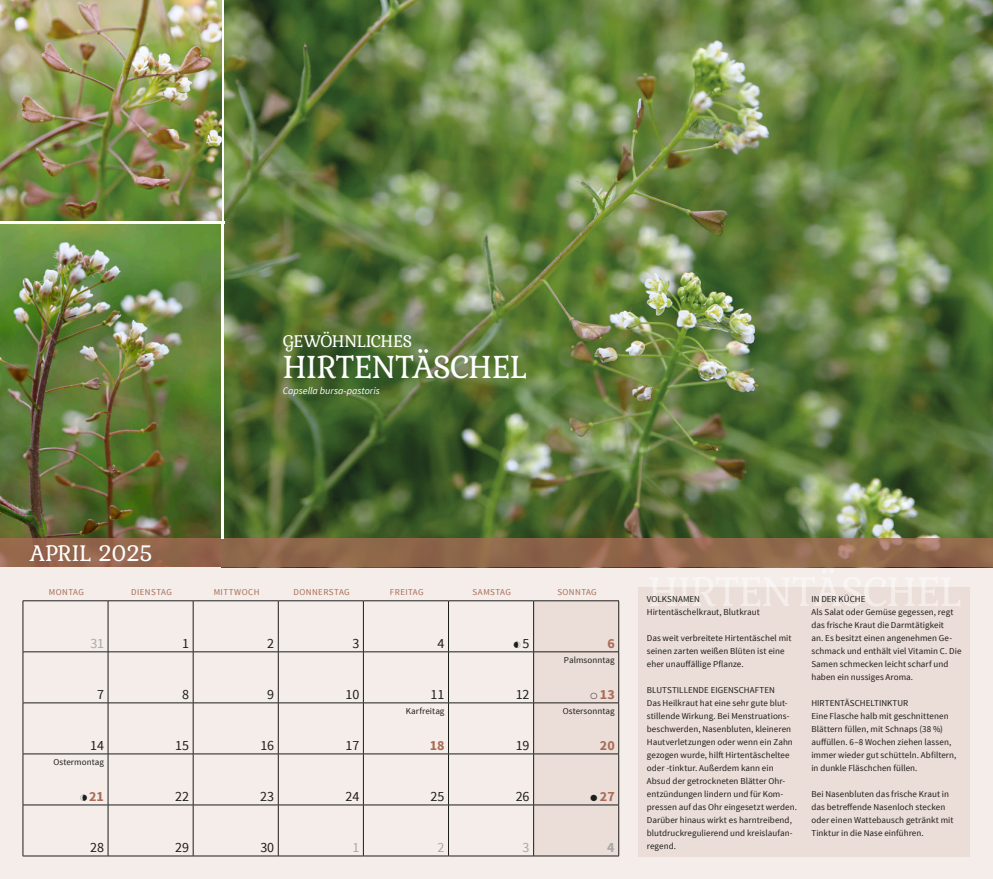
<style>
.page{position:relative;width:993px;height:879px;background:#fff}
.page>*{position:absolute;margin:0;border:0;box-sizing:border-box;transform-origin:0 0}
.t1{font:34px "Kurale";letter-spacing:-.02em;color:#fff}
.t2{font:24px "Kurale";letter-spacing:-.015em;color:#fff}
.t3{font:18px "Kurale";letter-spacing:-.02em;color:#fff}
.t4{font:14px "Source Sans Pro";color:#1d1d1b}
.t5{font:700 14px "Source Sans Pro";color:#a96c56}
.t6{font:14px "Source Sans Pro";color:#a8a8a8}
.t7{font:700 14px "Source Sans Pro";color:#a8a8a8}
.t8{font:italic 10px "Source Sans Pro";color:#fff}
.t9{font:9px/13px "Source Sans Pro";letter-spacing:.005em;color:#1d1d1b}
.t10{font:9px "Source Sans Pro";letter-spacing:.045em;color:#a96c56}
</style>
<div class="page">
<img style="left:0;top:224px;width:221px;height:315px">
<div style="left:0;top:567px;width:992px;height:312px;background:#f4edea"></div>
<img style="left:224px;top:0;width:768px;height:539px">
<svg style="left:0;top:539px;width:992px;height:28px;fill:#906749"></svg>
<div style="left:638px;top:587px;width:331px;height:269px;background:#ebddd7"></div>
<hr style="left:23px;top:600px;width:85px;height:1px;background:#1d1d1b">
<hr style="left:23px;top:601px;width:1px;height:50px;background:#1d1d1b">
<hr style="left:108px;top:600px;width:85px;height:1px;background:#1d1d1b">
<hr style="left:108px;top:601px;width:1px;height:50px;background:#1d1d1b">
<hr style="left:193px;top:600px;width:85px;height:1px;background:#1d1d1b">
<hr style="left:193px;top:601px;width:1px;height:50px;background:#1d1d1b">
<hr style="left:278px;top:600px;width:85px;height:1px;background:#1d1d1b">
<hr style="left:278px;top:601px;width:1px;height:50px;background:#1d1d1b">
<hr style="left:363px;top:600px;width:85px;height:1px;background:#1d1d1b">
<hr style="left:363px;top:601px;width:1px;height:50px;background:#1d1d1b">
<hr style="left:448px;top:600px;width:85px;height:1px;background:#1d1d1b">
<hr style="left:448px;top:601px;width:1px;height:50px;background:#1d1d1b">
<hr style="left:533px;top:600px;width:85px;height:1px;background:#1d1d1b">
<hr style="left:618px;top:601px;width:1px;height:50px;background:#1d1d1b">
<hr style="left:23px;top:651px;width:85px;height:1px;background:#1d1d1b">
<hr style="left:23px;top:652px;width:1px;height:50px;background:#1d1d1b">
<hr style="left:108px;top:651px;width:85px;height:1px;background:#1d1d1b">
<hr style="left:108px;top:652px;width:1px;height:50px;background:#1d1d1b">
<hr style="left:193px;top:651px;width:85px;height:1px;background:#1d1d1b">
<hr style="left:193px;top:652px;width:1px;height:50px;background:#1d1d1b">
<hr style="left:278px;top:651px;width:85px;height:1px;background:#1d1d1b">
<hr style="left:278px;top:652px;width:1px;height:50px;background:#1d1d1b">
<hr style="left:363px;top:651px;width:85px;height:1px;background:#1d1d1b">
<hr style="left:363px;top:652px;width:1px;height:50px;background:#1d1d1b">
<hr style="left:448px;top:651px;width:85px;height:1px;background:#1d1d1b">
<hr style="left:448px;top:652px;width:1px;height:50px;background:#1d1d1b">
<hr style="left:618px;top:652px;width:1px;height:50px;background:#1d1d1b">
<hr style="left:23px;top:702px;width:85px;height:1px;background:#1d1d1b">
<hr style="left:23px;top:703px;width:1px;height:50px;background:#1d1d1b">
<hr style="left:108px;top:702px;width:85px;height:1px;background:#1d1d1b">
<hr style="left:108px;top:703px;width:1px;height:50px;background:#1d1d1b">
<hr style="left:193px;top:702px;width:85px;height:1px;background:#1d1d1b">
<hr style="left:193px;top:703px;width:1px;height:50px;background:#1d1d1b">
<hr style="left:278px;top:702px;width:85px;height:1px;background:#1d1d1b">
<hr style="left:278px;top:703px;width:1px;height:50px;background:#1d1d1b">
<hr style="left:363px;top:702px;width:85px;height:1px;background:#1d1d1b">
<hr style="left:363px;top:703px;width:1px;height:50px;background:#1d1d1b">
<hr style="left:448px;top:702px;width:85px;height:1px;background:#1d1d1b">
<hr style="left:448px;top:703px;width:1px;height:50px;background:#1d1d1b">
<hr style="left:618px;top:703px;width:1px;height:50px;background:#1d1d1b">
<hr style="left:23px;top:753px;width:85px;height:1px;background:#1d1d1b">
<hr style="left:23px;top:754px;width:1px;height:50px;background:#1d1d1b">
<hr style="left:108px;top:753px;width:85px;height:1px;background:#1d1d1b">
<hr style="left:108px;top:754px;width:1px;height:50px;background:#1d1d1b">
<hr style="left:193px;top:753px;width:85px;height:1px;background:#1d1d1b">
<hr style="left:193px;top:754px;width:1px;height:50px;background:#1d1d1b">
<hr style="left:278px;top:753px;width:85px;height:1px;background:#1d1d1b">
<hr style="left:278px;top:754px;width:1px;height:50px;background:#1d1d1b">
<hr style="left:363px;top:753px;width:85px;height:1px;background:#1d1d1b">
<hr style="left:363px;top:754px;width:1px;height:50px;background:#1d1d1b">
<hr style="left:448px;top:753px;width:85px;height:1px;background:#1d1d1b">
<hr style="left:448px;top:754px;width:1px;height:50px;background:#1d1d1b">
<hr style="left:618px;top:754px;width:1px;height:50px;background:#1d1d1b">
<hr style="left:23px;top:804px;width:85px;height:1px;background:#1d1d1b">
<hr style="left:23px;top:805px;width:1px;height:50px;background:#1d1d1b">
<hr style="left:108px;top:804px;width:85px;height:1px;background:#1d1d1b">
<hr style="left:108px;top:805px;width:1px;height:50px;background:#1d1d1b">
<hr style="left:193px;top:804px;width:85px;height:1px;background:#1d1d1b">
<hr style="left:193px;top:805px;width:1px;height:50px;background:#1d1d1b">
<hr style="left:278px;top:804px;width:85px;height:1px;background:#1d1d1b">
<hr style="left:278px;top:805px;width:1px;height:50px;background:#1d1d1b">
<hr style="left:363px;top:804px;width:85px;height:1px;background:#1d1d1b">
<hr style="left:363px;top:805px;width:1px;height:50px;background:#1d1d1b">
<hr style="left:448px;top:804px;width:85px;height:1px;background:#1d1d1b">
<hr style="left:448px;top:805px;width:1px;height:50px;background:#1d1d1b">
<hr style="left:618px;top:805px;width:1px;height:50px;background:#1d1d1b">
<hr style="left:23px;top:855px;width:85px;height:1px;background:#1d1d1b">
<hr style="left:108px;top:855px;width:85px;height:1px;background:#1d1d1b">
<hr style="left:193px;top:855px;width:85px;height:1px;background:#1d1d1b">
<hr style="left:278px;top:855px;width:85px;height:1px;background:#1d1d1b">
<hr style="left:363px;top:855px;width:85px;height:1px;background:#1d1d1b">
<hr style="left:448px;top:855px;width:85px;height:1px;background:#1d1d1b">
<img style="left:0;top:0;width:221px;height:221px">
<svg style="left:533px;top:601px;width:85px;height:255px"></svg>
<h3 class="t3" style="left:283px;top:326px;width:131px">GEWÖHNLICHES</h3>
<h1 class="t1" style="left:283px;top:340px;width:245px">HIRTENTÄSCHEL</h1>
<p class="t8" style="left:283px;top:384px;width:99px">Capsella bursa-pastoris</p>
<h2 class="t2" style="left:30px;top:534px;width:125px">APRIL 2025</h2>
<p class="t10" style="left:49px;top:586px;width:36px">MONTAG</p>
<p class="t10" style="left:131px;top:586px;width:42px">DIENSTAG</p>
<p class="t10" style="left:214px;top:586px;width:47px">MITTWOCH</p>
<p class="t10" style="left:293px;top:586px;width:58px">DONNERSTAG</p>
<p class="t10" style="left:390px;top:586px;width:35px">FREITAG</p>
<p class="t10" style="left:472px;top:586px;width:40px">SAMSTAG</p>
<p class="t10" style="left:557px;top:586px;width:41px">SONNTAG</p>
<h3 class="t6" style="left:90px;top:634px;width:15px">31</h3>
<h3 class="t4" style="left:182px;top:634px;width:8px">1</h3>
<h3 class="t4" style="left:267px;top:634px;width:8px">2</h3>
<h3 class="t4" style="left:352px;top:634px;width:8px">3</h3>
<h3 class="t4" style="left:437px;top:634px;width:8px">4</h3>
<h3 class="t4" style="left:522px;top:634px;width:8px">5</h3>
<h3 class="t5" style="left:607px;top:634px;width:9px">6</h3>
<h3 class="t4" style="left:97px;top:685px;width:8px">7</h3>
<h3 class="t4" style="left:182px;top:685px;width:8px">8</h3>
<h3 class="t4" style="left:267px;top:685px;width:8px">9</h3>
<h3 class="t4" style="left:345px;top:685px;width:15px">10</h3>
<h3 class="t4" style="left:430px;top:685px;width:15px">11</h3>
<h3 class="t4" style="left:515px;top:685px;width:15px">12</h3>
<h3 class="t4" style="left:90px;top:736px;width:15px">14</h3>
<h3 class="t4" style="left:175px;top:736px;width:15px">15</h3>
<h3 class="t4" style="left:260px;top:736px;width:15px">16</h3>
<h3 class="t4" style="left:345px;top:736px;width:15px">17</h3>
<p class="t9" style="left:406px;top:704px;width:40px">Karfreitag</p>
<h3 class="t5" style="left:429px;top:736px;width:16px">18</h3>
<h3 class="t4" style="left:515px;top:736px;width:15px">19</h3>
<p class="t9" style="left:563px;top:653px;width:52px">Palmsonntag</p>
<h3 class="t5" style="left:599px;top:685px;width:16px">13</h3>
<p class="t9" style="left:562px;top:704px;width:54px">Ostersonntag</p>
<h3 class="t5" style="left:599px;top:736px;width:16px">20</h3>
<p class="t9" style="left:53px;top:755px;width:52px">Ostermontag</p>
<h3 class="t5" style="left:89px;top:787px;width:16px">21</h3>
<h3 class="t4" style="left:175px;top:787px;width:15px">22</h3>
<h3 class="t4" style="left:260px;top:787px;width:16px">23</h3>
<h3 class="t4" style="left:345px;top:787px;width:15px">24</h3>
<h3 class="t4" style="left:430px;top:787px;width:15px">25</h3>
<h3 class="t4" style="left:515px;top:787px;width:15px">26</h3>
<h3 class="t5" style="left:599px;top:787px;width:16px">27</h3>
<h3 class="t4" style="left:90px;top:838px;width:15px">28</h3>
<h3 class="t4" style="left:175px;top:838px;width:15px">29</h3>
<h3 class="t4" style="left:260px;top:838px;width:15px">30</h3>
<h3 class="t6" style="left:352px;top:838px;width:8px">1</h3>
<h3 class="t6" style="left:437px;top:838px;width:8px">2</h3>
<h3 class="t6" style="left:522px;top:838px;width:8px">3</h3>
<h3 class="t7" style="left:607px;top:838px;width:9px">4</h3>
<p class="t9" style="left:646px;top:593px;width:114px">VOLKSNAMEN<br>Hirtentäschelkraut, Blutkraut</p>
<p class="t9" style="left:646px;top:632px;width:146px">Das weit verbreitete Hirtentäschel mit seinen zarten weißen Blüten ist eine eher unauffällige Pflanze.</p>
<p class="t9" style="left:646px;top:684px;width:152px">BLUTSTILLENDE EIGENSCHAFTEN<br>Das Heilkraut hat eine sehr gute blut&shy;stillende Wirkung. Bei Menstruations&shy;beschwerden, Nasenbluten, kleineren Hautverletzungen oder wenn ein Zahn gezogen wurde, hilft Hirtentäscheltee oder -tinktur. Außerdem kann ein Absud der getrockneten Blätter Ohr&shy;entzündungen lindern und für Kom&shy;pressen auf das Ohr eingesetzt werden.<br>Darüber hinaus wirkt es harntreibend, blutdruckregulierend und kreislaufan&shy;regend.</p>
<p class="t9" style="left:811px;top:593px;width:151px">IN DER KÜCHE<br>Als Salat oder Gemüse gegessen, regt das frische Kraut die Darmtätigkeit<br>an. Es besitzt einen angenehmen Ge&shy;schmack und enthält viel Vitamin C. Die<br>Samen schmecken leicht scharf und haben ein nussiges Aroma.</p>
<p class="t9" style="left:811px;top:697px;width:146px">HIRTENTÄSCHELTINKTUR<br>Eine Flasche halb mit geschnittenen Blättern füllen, mit Schnaps (38 %) auffüllen. 6–8 Wochen ziehen lassen, immer wieder gut schütteln. Abfiltern, in dunkle Fläschchen füllen.</p>
<p class="t9" style="left:811px;top:788px;width:144px">Bei Nasenbluten das frische Kraut in das betreffende Nasenloch stecken oder einen Wattebausch getränkt mit Tinktur in die Nase einführen.</p>
</div>
